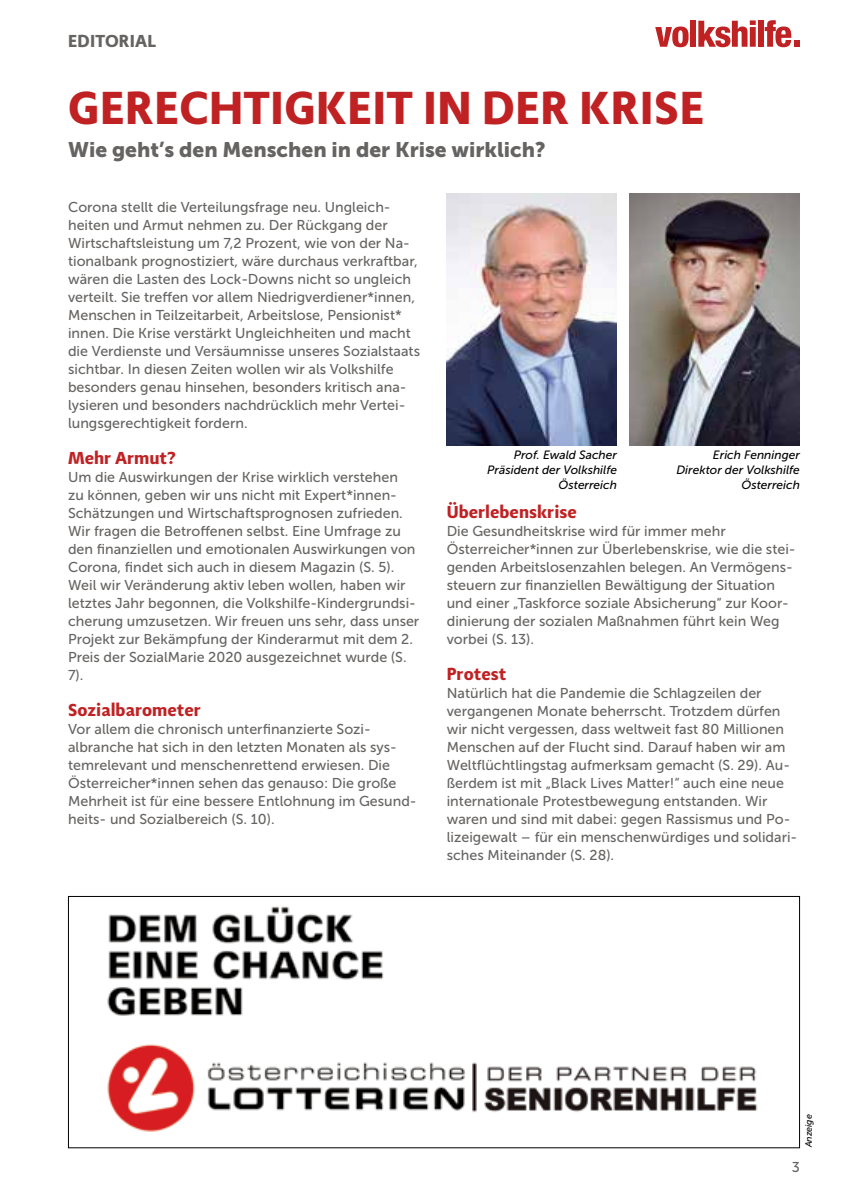
<style>
.page{position:relative;width:851px;height:1191px;background:#fff}
.page>*{position:absolute;margin:0;border:0;box-sizing:border-box;transform-origin:0 0}
.t1{font:700 48px "Adagio Sans";letter-spacing:.01em;color:#c02123}
.t2{font:21px "Museo Sans 900";color:#666462}
.t3{font:700 18px "Adagio Sans";color:#c02123}
.t4{font:700 18px "Adagio Sans";letter-spacing:.01em;color:#666462}
.t5{font:14.25px/18px "Museo Sans 500";color:#666462}
.t6{font:italic 12px/15px "Museo Sans 500";color:#000;text-align:right}
.t7{font:italic 9px "Museo Sans 500";color:#000}
</style>
<div class="page">
<svg style="left:655px;top:27px;width:33px;height:20px"></svg>
<div style="left:690px;top:21px;width:6px;height:26px;background:#c02123"></div>
<svg style="left:698px;top:20px;width:57px;height:27px"></svg>
<div style="left:758px;top:21px;width:6px;height:26px;background:#c02123"></div>
<svg style="left:764px;top:20px;width:35px;height:27px"></svg>
<img style="left:107px;top:906px;width:651px;height:226px">
<div style="left:68px;top:896px;width:731px;height:252px;border:1px solid #000"></div>
<img style="left:629px;top:193px;width:170px;height:252px">
<img style="left:446px;top:194px;width:171px;height:251px">
<p class="t4" style="left:68px;top:29px;width:90px">EDITORIAL</p>
<h1 class="t1" style="left:68px;top:76px;width:637px">GERECHTIGKEIT IN DER KRISE</h1>
<h2 class="t2" style="left:68px;top:138px;width:479px">Wie geht’s den Menschen in der Krise wirklich?</h2>
<p class="t5" style="left:68px;top:198px;width:353px">Corona stellt die Verteilungsfrage neu. Ungleich&shy;heiten und Armut nehmen zu. Der Rückgang der Wirtschaftsleistung um 7,2 Prozent, wie von der Na&shy;tionalbank prognostiziert, wäre durchaus verkraftbar, wären die Lasten des Lock-Downs nicht so ungleich verteilt. Sie treffen vor allem Niedrigverdiener*innen, Menschen in Teilzeitarbeit, Arbeitslose, Pensionist* innen. Die Krise verstärkt Ungleichheiten und macht die Verdienste und Versäumnisse unseres Sozialstaats sichtbar. In diesen Zeiten wollen wir als Volkshilfe besonders genau hinsehen, besonders kritisch ana&shy;lysieren und besonders nachdrücklich mehr Vertei&shy;lungsgerechtigkeit fordern.</p>
<p class="t3" style="left:68px;top:446px;width:109px">Mehr Armut?</p>
<p class="t5" style="left:68px;top:468px;width:352px">Um die Auswirkungen der Krise wirklich verstehen<br>zu können, geben wir uns nicht mit Expert*innen-Schätzungen und Wirtschaftsprognosen zufrieden.<br>Wir fragen die Betroffenen selbst. Eine Umfrage zu den finanziellen und emotionalen Auswirkungen von Corona, findet sich auch in diesem Magazin (S. 5).<br>Weil wir Veränderung aktiv leben wollen, haben wir letztes Jahr begonnen, die Volkshilfe-Kindergrundsi&shy;cherung umzusetzen. Wir freuen uns sehr, dass unser Projekt zur Bekämpfung der Kinderarmut mit dem 2.<br>Preis der SozialMarie 2020 ausgezeichnet wurde (S.<br>7).</p>
<p class="t3" style="left:68px;top:698px;width:134px">Sozialbarometer</p>
<p class="t5" style="left:68px;top:720px;width:350px">Vor allem die chronisch unterfinanzierte Sozi&shy;albranche hat sich in den letzten Monaten als sys&shy;temrelevant und menschenrettend erwiesen. Die Österreicher*innen sehen das genauso: Die große Mehrheit ist für eine bessere Entlohnung im Gesund&shy;heits- und Sozialbereich (S. 10).</p>
<p class="t6" style="left:487px;top:448px;width:131px">Prof. Ewald Sacher<br>Präsident der Volkshilfe<br>Österreich</p>
<p class="t6" style="left:676px;top:448px;width:125px">Erich Fenninger<br>Direktor der Volkshilfe<br>Österreich</p>
<p class="t3" style="left:446px;top:500px;width:132px">Überlebenskrise</p>
<p class="t5" style="left:446px;top:522px;width:350px">Die Gesundheitskrise wird für immer mehr Österreicher*innen zur Überlebenskrise, wie die stei&shy;genden Arbeitslosenzahlen belegen. An Vermögens&shy;steuern zur finanziellen Bewältigung der Situation und einer „Taskforce soziale Absicherung“ zur Koor&shy;dinierung der sozialen Maßnahmen führt kein Weg vorbei (S. 13).</p>
<p class="t3" style="left:446px;top:662px;width:61px">Protest</p>
<p class="t5" style="left:446px;top:684px;width:352px">Natürlich hat die Pandemie die Schlagzeilen der vergangenen Monate beherrscht. Trotzdem dürfen wir nicht vergessen, dass weltweit fast 80 Millionen Menschen auf der Flucht sind. Darauf haben wir am Weltflüchtlingstag aufmerksam gemacht (S. 29). Au&shy;ßerdem ist mit „Black Lives Matter!“ auch eine neue internationale Protestbewegung entstanden. Wir waren und sind mit dabei: gegen Rassismus und Po&shy;lizeigewalt – für ein menschenwürdiges und solidari&shy;sches Miteinander (S. 28).</p>
<p class="t7" style="left:803px;top:1147px;width:35px;rotate:-90deg">Anzeige</p>
<p class="t5" style="left:791px;top:1158px;width:10px">3</p>
</div>
